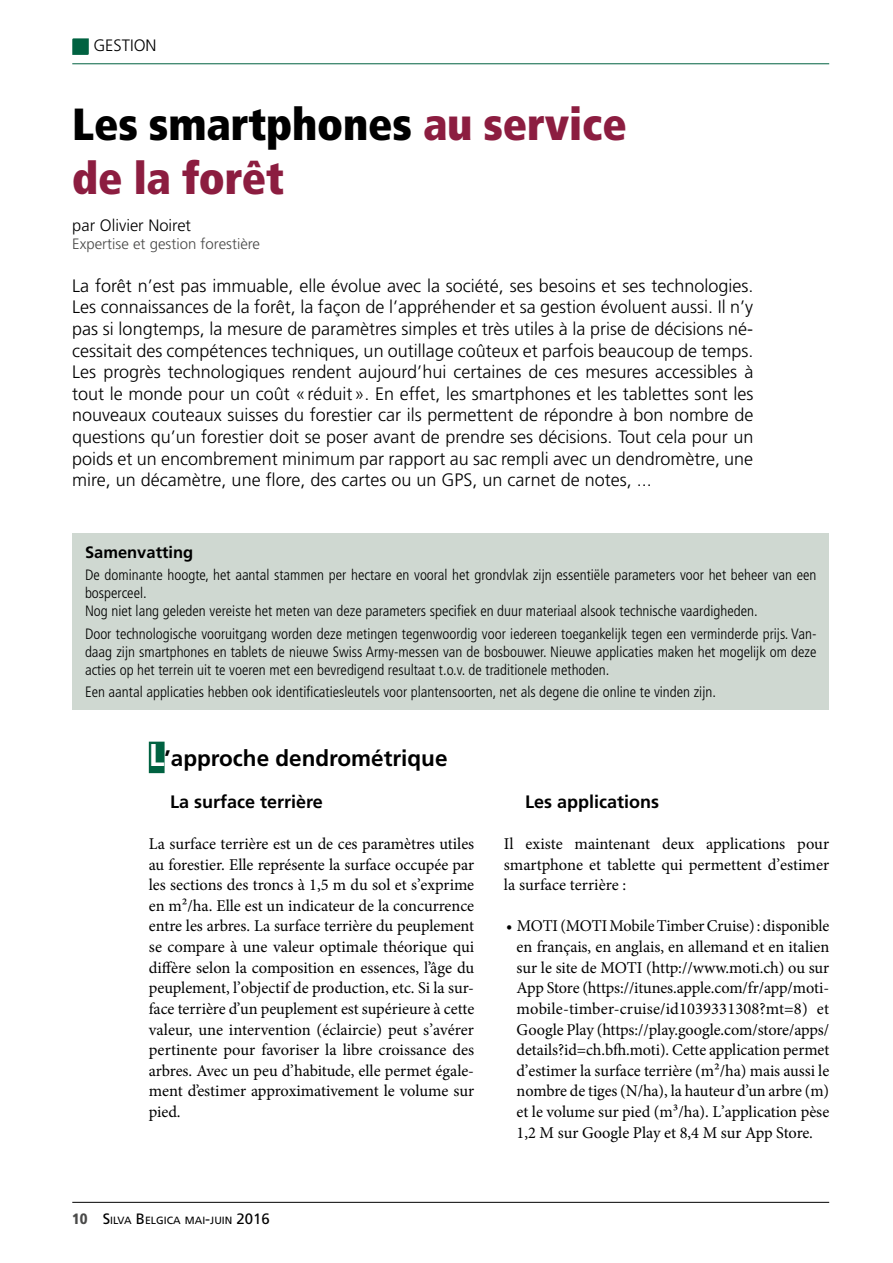
<style>
.page{position:relative;width:893px;height:1263px;background:#fff}
.page>*{position:absolute;margin:0;border:0;box-sizing:border-box;transform-origin:0 0}
.t1{font:900 condensed 45px/54px "Frutiger LT Std";letter-spacing:-.005em;color:#8c1d40}
.t2{font:700 22.5px "Frutiger LT Std";color:#000}
.t3{font:300 18px/21.6px "Frutiger LT Std";color:#000;text-align:justify}
.t4{font:700 18px "Frutiger LT Std";color:#000}
.t5{font:16.5px/20.5px "Minion Pro";color:#000;text-align:justify}
.t6{font:300 16.5px "Frutiger LT Std";color:#000}
.t7{font:700 16.5px "Frutiger LT Std";color:#000}
.t8{font:300 condensed 15px/18px "Frutiger LT Std";color:#000}
.t9{font:300 15px "Frutiger LT Std";color:#4a4a49}
.t10{font:10.5px "Frutiger LT Std";color:#000}
.s1{color:#000}
.s2{font-size:31.5px;color:#fff}
.s3{font-weight:900;font-stretch:condensed;font-size:15px;color:#4a4a49}
.s4{font-size:15px}
</style>
<div class="page">
<div style="left:149px;top:742px;width:16px;height:31px;background:#006241"></div>
<div style="left:72px;top:533px;width:757px;height:177px;background:#cfd8d1"></div>
<hr style="left:72px;top:1202px;width:757px;height:1px;background:#000">
<hr style="left:72px;top:63px;width:757px;height:1px;background:#006241">
<svg style="left:72px;top:38px;width:17px;height:17px"></svg>
<p class="t6" style="left:93px;top:36px;width:65px">GESTION</p>
<h1 class="t1" style="left:72px;top:97px;width:556px"><span class="s1">Les smartphones</span> au service de la forêt</h1>
<p class="t6" style="left:72px;top:216px;width:120px">par Olivier Noiret</p>
<p class="t9" style="left:72px;top:235px;width:189px">Expertise et gestion forestière</p>
<p class="t3" style="left:72px;top:275px;width:683px">La forêt n’est pas immuable, elle évolue avec la société, ses besoins et ses technologies.<br>Les connaissances de la forêt, la façon de l’appréhender et sa gestion évoluent aussi. Il n’y pas si longtemps, la mesure de paramètres simples et très utiles à la prise de décisions né&shy;cessitait des compétences techniques, un outillage coûteux et parfois beaucoup de temps.<br>Les progrès technologiques rendent aujourd’hui certaines de ces mesures accessibles à tout le monde pour un coût «réduit». En effet, les smartphones et les tablettes sont les nouveaux couteaux suisses du forestier car ils permettent de répondre à bon nombre de questions qu’un forestier doit se poser avant de prendre ses décisions. Tout cela pour un poids et un encombrement minimum par rapport au sac rempli avec un dendromètre, une mire, un décamètre, une flore, des cartes ou un GPS, un carnet de notes, ...</p>
<p class="t7" style="left:85px;top:543px;width:110px">Samenvatting</p>
<p class="t8" style="left:85px;top:566px;width:733px">De dominante hoogte, het aantal stammen per hectare en vooral het grondvlak zijn essentiële parameters voor het beheer van een bosperceel.<br>Nog niet lang geleden vereiste het meten van deze parameters specifiek en duur materiaal alsook technische vaardigheden.</p>
<p class="t8" style="left:85px;top:625px;width:733px;text-align:justify">Door technologische vooruitgang worden deze metingen tegenwoordig voor iedereen toegankelijk tegen een verminderde prijs. Van&shy;daag zijn smartphones en tablets de nieuwe Swiss Army-messen van de bosbouwer. Nieuwe applicaties maken het mogelijk om deze acties op het terrein uit te voeren met een bevredigend resultaat t.o.v. de traditionele methoden.</p>
<p class="t8" style="left:85px;top:683px;width:632px">Een aantal applicaties hebben ook identificatiesleutels voor plantensoorten, net als degene die online te vinden zijn.</p>
<h2 class="t2" style="left:149px;top:745px;width:300px"><span class="s2">L</span>’approche dendrométrique</h2>
<p class="t4" style="left:170px;top:791px;width:154px">La surface terrière</p>
<p class="t5" style="left:149px;top:833px;width:327px">La surface terrière est un de ces paramètres utiles au forestier. Elle représente la surface occupée par les sections des troncs à 1,5 m du sol et s’exprime en m²/ha. Elle est un indicateur de la concurrence entre les arbres. La surface terrière du peuplement se compare à une valeur optimale théorique qui diffère selon la composition en essences, l’âge du peuplement, l’objectif de production, etc. Si la sur&shy;face terrière d’un peuplement est supérieure à cette valeur, une intervention (éclaircie) peut s’avérer pertinente pour favoriser la libre croissance des arbres. Avec un peu d’habitude, elle permet égale&shy;ment d’estimer approximativement le volume sur pied.</p>
<p class="t10" style="left:72px;top:1214px;width:199px"><span class="s3">10</span> <span class="s4">S</span>ILVA <span class="s4">B</span>ELGICA MAI<span class="s4">-</span>JUIN <span class="s4">2016</span></p>
<p class="t4" style="left:525px;top:791px;width:136px">Les applications</p>
<p class="t5" style="left:504px;top:833px;width:327px">Il existe maintenant deux applications pour smartphone et tablette qui permettent d’estimer la surface terrière :</p>
<p class="t5" style="left:517px;top:916px;width:314px;text-indent:-11px">• MOTI (MOTI Mobile Timber Cruise) : disponible en français, en anglais, en allemand et en italien sur le site de MOTI (http://www.moti.ch) ou sur App Store (https://itunes.apple.com/fr/app/moti&shy;mobile-timber-cruise/id1039331308?mt=8) et Google Play (https://play.google.com/store/apps/ details?id=ch.bfh.moti). Cette application permet d’estimer la surface terrière (m²/ha) mais aussi le nombre de tiges (N/ha), la hauteur d’un arbre (m) et le volume sur pied (m³/ha). L’application pèse 1,2 M sur Google Play et 8,4 M sur App Store.</p>
</div>
